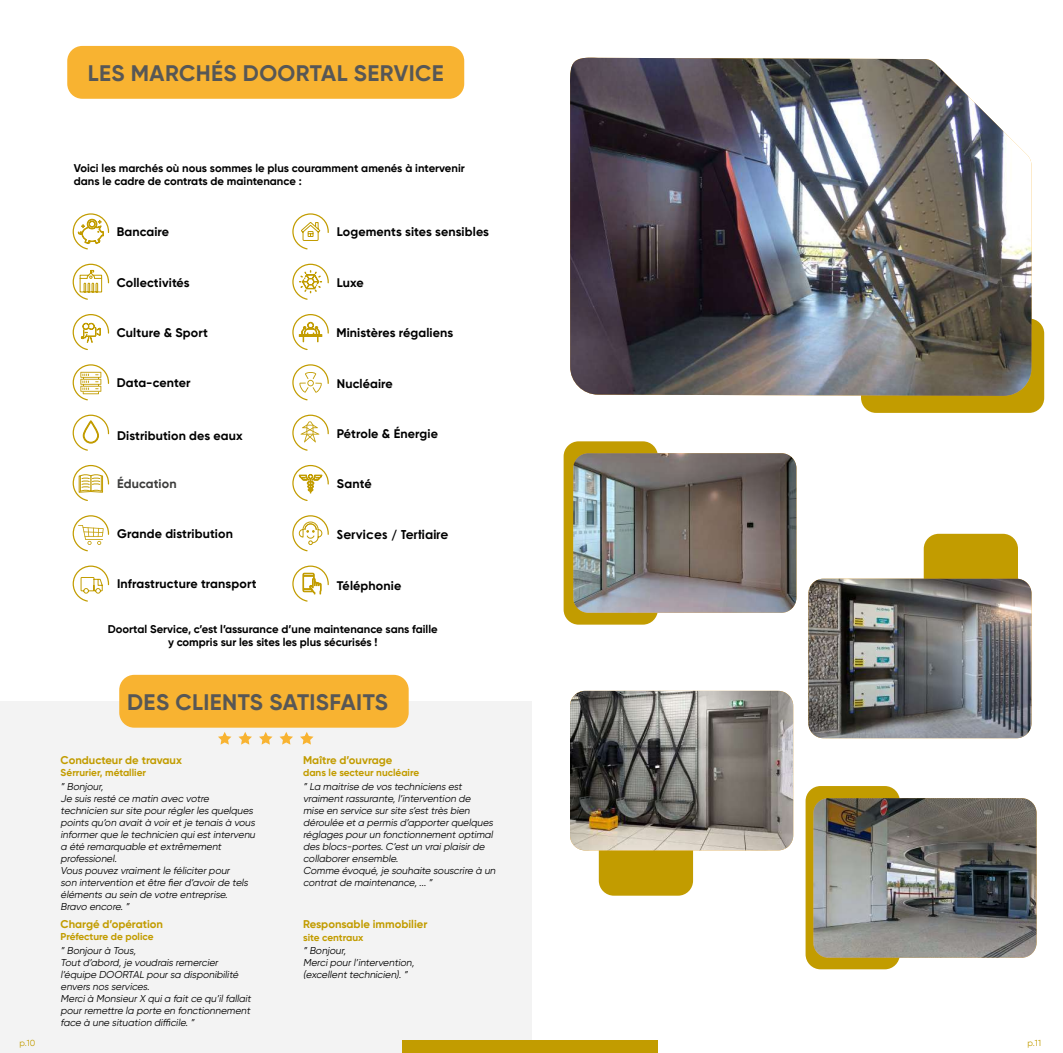
<style>
.page{position:relative;width:1063px;height:1053px;background:#fff}
.page>*{position:absolute;margin:0;border:0;box-sizing:border-box;transform-origin:0 0}
.t1{font:700 22.5px "Gilroy";letter-spacing:.02em;color:#575756}
.t2{font:700 12.5px "Gilroy";letter-spacing:.01em;color:#000}
.t3{font:700 12.5px "Century Gothic Pro";letter-spacing:.01em;color:#000}
.t4{font:700 12.5px "Gilroy";letter-spacing:.01em;color:#3c3c3b}
.t5{font:700 11.25px/13.5px "Gilroy";color:#000}
.t6{font:700 11.25px "Gilroy";color:#c29c00}
.t7{font:italic 10px/12px "Gilroy";color:#000}
.t8{font:700 10px "Gilroy";color:#c29c00}
.t9{font:8.75px "Gilroy";color:#c29c00}
</style>
<div class="page">
<svg style="left:72px;top:314px;width:38px;height:36px"></svg>
<div style="left:564px;top:441px;width:94px;height:183px;background:#c29c00;border-radius:15px"></div>
<div style="left:861px;top:318px;width:183px;height:95px;background:#c29c00;border-radius:15px"></div>
<div style="left:924px;top:533px;width:94px;height:184px;background:#c29c00;border-radius:15px"></div>
<div style="left:599px;top:712px;width:94px;height:183px;background:#c29c00;border-radius:15px"></div>
<div style="left:806px;top:786px;width:94px;height:183px;background:#c29c00;border-radius:15px"></div>
<img style="left:570px;top:690px;width:223px;height:160px">
<img style="left:573px;top:453px;width:223px;height:159px">
<img style="left:808px;top:578px;width:224px;height:160px">
<img style="left:813px;top:798px;width:224px;height:159px">
<div style="left:0;top:701px;width:531px;height:351px;background:#f3f3f3"></div>
<svg style="left:72px;top:213px;width:38px;height:37px"></svg>
<svg style="left:72px;top:263px;width:38px;height:37px"></svg>
<svg style="left:72px;top:515px;width:38px;height:37px"></svg>
<svg style="left:72px;top:464px;width:38px;height:37px"></svg>
<svg style="left:72px;top:414px;width:38px;height:37px"></svg>
<svg style="left:72px;top:565px;width:38px;height:37px"></svg>
<svg style="left:292px;top:213px;width:37px;height:37px"></svg>
<svg style="left:292px;top:263px;width:37px;height:37px"></svg>
<svg style="left:292px;top:364px;width:37px;height:37px"></svg>
<svg style="left:292px;top:414px;width:37px;height:37px"></svg>
<svg style="left:292px;top:464px;width:37px;height:37px"></svg>
<svg style="left:292px;top:515px;width:37px;height:37px"></svg>
<svg style="left:292px;top:565px;width:37px;height:37px"></svg>
<div style="left:67px;top:46px;width:397px;height:53px;background:#f8b331;border-radius:15px"></div>
<div style="left:119px;top:674px;width:290px;height:53px;background:#f8b331;border-radius:15px"></div>
<div style="left:403px;top:1039px;width:255px;height:13px;background:#c29c00"></div>
<img style="left:570px;top:58px;width:462px;height:338px">
<svg style="left:72px;top:364px;width:38px;height:37px"></svg>
<svg style="left:292px;top:314px;width:37px;height:36px"></svg>
<svg style="left:218px;top:732px;width:13px;height:12px"></svg>
<svg style="left:239px;top:732px;width:13px;height:12px"></svg>
<svg style="left:259px;top:732px;width:13px;height:12px"></svg>
<svg style="left:280px;top:732px;width:13px;height:12px"></svg>
<svg style="left:300px;top:732px;width:14px;height:12px"></svg>
<h1 class="t1" style="left:88px;top:59px;width:358px">LES MARCHÉS DOORTAL SERVICE</h1>
<p class="t5" style="left:74px;top:161px;width:392px">Voici les marchés où nous sommes le plus couramment amenés à intervenir dans le cadre de contrats de maintenance :</p>
<p class="t2" style="left:117px;top:224px;width:54px">Bancaire</p>
<p class="t2" style="left:117px;top:274px;width:74px">Collectivités</p>
<p class="t2" style="left:117px;top:325px;width:93px">Culture &amp; Sport</p>
<p class="t2" style="left:117px;top:375px;width:75px">Data-center</p>
<p class="t2" style="left:117px;top:428px;width:127px">Distribution des eaux</p>
<p class="t4" style="left:117px;top:475px;width:61px">Éducation</p>
<p class="t2" style="left:117px;top:526px;width:117px">Grande distribution</p>
<p class="t2" style="left:117px;top:576px;width:141px">Infrastructure transport</p>
<p class="t2" style="left:337px;top:224px;width:154px">Logements sites sensibles</p>
<p class="t2" style="left:337px;top:274px;width:28px">Luxe</p>
<p class="t2" style="left:336px;top:325px;width:118px">Ministères régaliens</p>
<p class="t2" style="left:337px;top:376px;width:57px">Nucléaire</p>
<p class="t2" style="left:337px;top:426px;width:103px">Pétrole &amp; Énergie</p>
<p class="t2" style="left:337px;top:475px;width:36px">Santé</p>
<p class="t3" style="left:337px;top:526px;width:113px">Services / Tertiaire</p>
<p class="t2" style="left:337px;top:577px;width:66px">Téléphonie</p>
<p class="t5" style="left:108px;top:621px;width:331px;text-align:center">Doortal Service, c’est l’assurance d’une maintenance sans faille y compris sur les sites les plus sécurisés !</p>
<h1 class="t1" style="left:127px;top:688px;width:262px">DES CLIENTS SATISFAITS</h1>
<p class="t6" style="left:61px;top:752px;width:123px">Conducteur de travaux</p>
<p class="t8" style="left:61px;top:765px;width:87px">Sérrurier, métallier</p>
<p class="t7" style="left:61px;top:780px;width:198px">” Bonjour,<br>Je suis resté ce matin avec votre technicien sursite pourréglerles quelques points qu’on avait à voiret je tenais à vous informerque le technicien quiest intervenu a été remarquable et extrêmement professionel.<br>Vous pouvez vraiment le féliciterpour<br>son intervention et être fierd’avoirde tels éléments au sein de votre entreprise.<br>Bravo encore.”</p>
<p class="t6" style="left:61px;top:916px;width:104px">Chargé d’opération</p>
<p class="t8" style="left:61px;top:929px;width:95px">Préfecture de police</p>
<p class="t7" style="left:61px;top:944px;width:194px">” Bonjourà Tous,<br>Tout d’abord,je voudrais remercier l’équipe DOORTAL poursa disponibilité envers nos services.<br>Mercià MonsieurX quia fait ce qu’ilfallait pourremettre la porte en fonctionnement face à une situation difficile.”</p>
<p class="t6" style="left:303px;top:752px;width:91px">Maître d’ouvrage</p>
<p class="t8" style="left:303px;top:765px;width:118px">dans le secteur nucléaire</p>
<p class="t7" style="left:303px;top:780px;width:196px">” La maitrise de vos techniciens est vraiment rassurante,l’intervention de mise en service sursite s’est très bien déroulée et a permis d’apporterquelques réglages pourun fonctionnement optimal des blocs-portes.C’est un vraiplaisirde collaborerensemble.<br>Comme évoqué,je souhaite souscrire à un contrat de maintenance,...”</p>
<p class="t6" style="left:303px;top:916px;width:126px">Responsable immobilier</p>
<p class="t8" style="left:303px;top:931px;width:62px">site centraux</p>
<p class="t7" style="left:303px;top:944px;width:115px">” Bonjour,<br>Mercipourl’intervention, (excellent technicien).”</p>
<p class="t9" style="left:19px;top:1037px;width:17px">p.10</p>
<p class="t9" style="left:1028px;top:1037px;width:15px">p.11</p>
</div>
